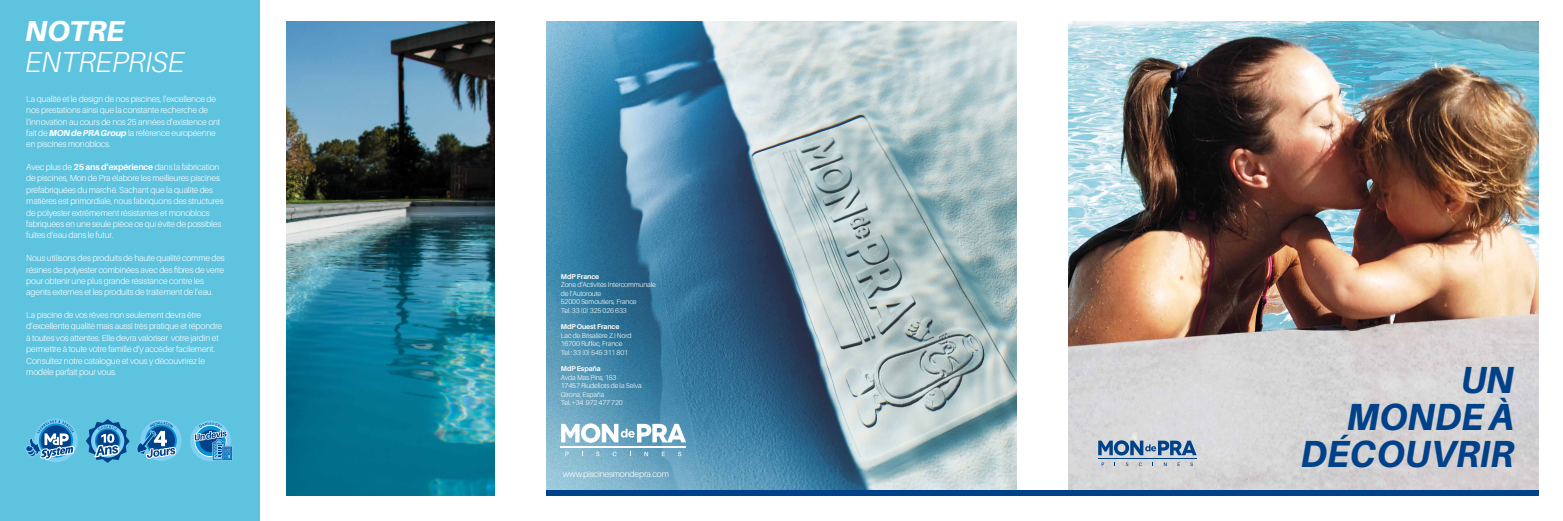
<style>
.page{position:relative;width:1563px;height:521px;background:#fff}
.page>*{position:absolute;margin:0;border:0;box-sizing:border-box;transform-origin:0 0}
.t1{font:italic 800 37.8px/36.9px "Aileron";color:#004289;text-align:right;scale:.95 1}
.t2{font:italic 300 28.88px "Aileron";color:#fff}
.t3{font:italic 800 28.88px "Aileron";color:#fff}
.t4{font:300 8.75px/11.4px "Aileron";letter-spacing:-.02em;color:#fff}
.t5{font:300 7px/8.4px "Aileron";letter-spacing:-.02em;color:#fff}
.t6{font:700 7px "Aileron";letter-spacing:-.02em;color:#fff}
.s1{font-weight:800;font-style:italic}
.s2{font-weight:700}
</style>
<div class="page">
<img style="left:1069px;top:21px;width:469px;height:469px">
<img style="left:546px;top:21px;width:470px;height:469px">
<div style="left:546px;top:490px;width:992px;height:5px;background:#004289"></div>
<div style="left:0;top:0;width:260px;height:521px;background:#5ec3df"></div>
<img style="left:286px;top:22px;width:208px;height:473px">
<div style="left:34px;top:419px;width:44px;height:43px;background:#80cff5;border-radius:50%"></div>
<svg style="left:25px;top:420px;width:50px;height:40px"></svg>
<div style="left:190px;top:420px;width:41px;height:41px;background:#80cff5;border-radius:50%"></div>
<svg style="left:194px;top:422px;width:39px;height:39px"></svg>
<svg style="left:561px;top:423px;width:125px;height:20px"></svg>
<hr style="left:561px;top:446px;width:125px;height:2px;background:#fff">
<svg style="left:565px;top:452px;width:3px;height:4px"></svg>
<svg style="left:596px;top:452px;width:3px;height:4px"></svg>
<svg style="left:612px;top:452px;width:4px;height:4px"></svg>
<svg style="left:644px;top:452px;width:4px;height:4px"></svg>
<svg style="left:662px;top:452px;width:3px;height:4px"></svg>
<svg style="left:678px;top:452px;width:3px;height:4px"></svg>
<svg style="left:1098px;top:440px;width:98px;height:15px"></svg>
<hr style="left:1098px;top:458px;width:98px;height:1px;background:#004289">
<svg style="left:1101px;top:462px;width:3px;height:4px"></svg>
<svg style="left:1138px;top:462px;width:4px;height:4px"></svg>
<svg style="left:1177px;top:462px;width:3px;height:4px"></svg>
<svg style="left:1190px;top:462px;width:3px;height:4px"></svg>
<svg style="left:86px;top:419px;width:44px;height:44px"></svg>
<div style="left:140px;top:420px;width:42px;height:41px;background:#80cff5;border-radius:50%"></div>
<svg style="left:136px;top:420px;width:41px;height:41px"></svg>
<h2 class="t3" style="left:25px;top:15px;width:101px">NOTRE</h2>
<h2 class="t2" style="left:25px;top:46px;width:161px">ENTREPRISE</h2>
<p class="t4" style="left:26px;top:93px;width:196px">La qualité et le design de nos piscines, l’excellence de nos prestations ainsi que la constante recherche de l’innovation au cours de nos 25 années d’existence ont fait de <span class="s1">MON de PRA Group</span> la référence européenne en piscines monoblocs.</p>
<p class="t4" style="left:26px;top:161px;width:199px">Avec plus de <span class="s2">25 ans d’expérience</span> dans la fabrication de piscines, Mon de Pra élabore les meilleures piscines préfabriquées du marché. Sachant que la qualité des matières est primordiale, nous fabriquons des structures de polyester extrêmement résistantes et monoblocs fabriquées en une seule pièce ce qui évite de possibles fuites d’eau dans le futur.</p>
<p class="t4" style="left:26px;top:252px;width:200px">Nous utilisons des produits de haute qualité comme des résines de polyester combinées avec des fibres de verre pour obtenir une plus grande résistance contre les agents externes et les produits de traitement de l’eau.</p>
<p class="t4" style="left:26px;top:309px;width:197px">La piscine de vos rêves non seulement devra être d’excellente qualité mais aussi très pratique et répondre à toutes vos attentes. Elle devra valoriser votre jardin et permettre à toute votre famille d’y accéder facilement.<br>Consultez notre catalogue et vous y découvrirez le modèle parfait pour vous.</p>
<p class="t6" style="left:561px;top:273px;width:40px">MdP France</p>
<p class="t5" style="left:561px;top:281px;width:96px">Zone d’Activités Intercommunale de l’Autoroute<br>52000 Semoutiers, France<br>Tel. 33 (0) 325 026 633</p>
<p class="t6" style="left:561px;top:323px;width:60px">MdP Ouest France</p>
<p class="t5" style="left:561px;top:331px;width:72px">Lac de Brisalière Z.I Nord<br>16700 Ruffec, France<br>Tel : 33 (0) 545 311 801</p>
<p class="t6" style="left:561px;top:365px;width:41px">MdP España</p>
<p class="t5" style="left:561px;top:373px;width:82px">Avda Mas Pins, 153<br>17457 Riudellots de la Selva<br>Girona, España<br>Tel. +34 972 477 720</p>
<p class="t4" style="left:563px;top:469px;width:108px">www.piscinesmondepra.com</p>
<h1 class="t1" style="left:1346px;top:361px;width:177px">UN<br>MONDE À</h1>
<h1 class="t1" style="left:1300px;top:435px;width:226px">DÉCOUVRIR</h1>
</div>
